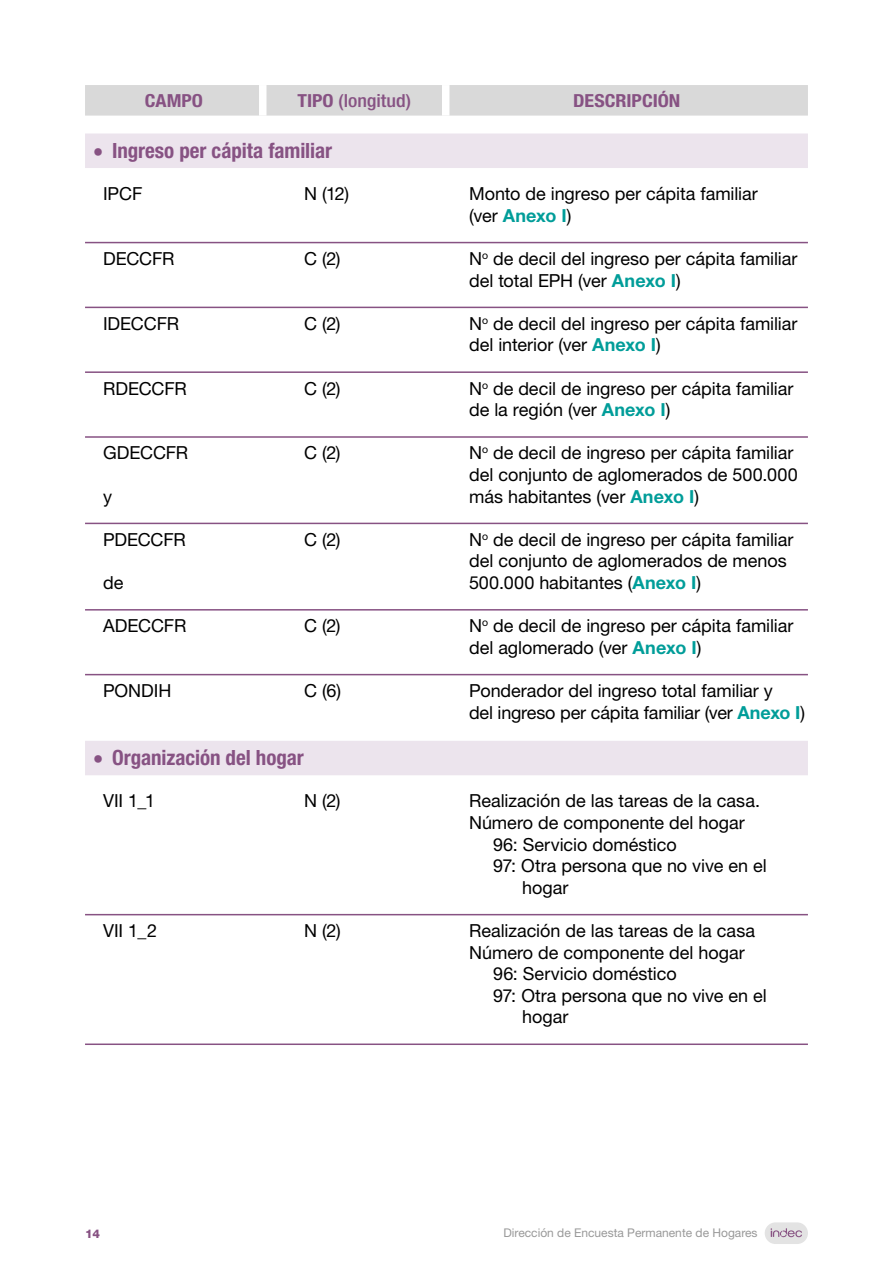
<style>
.page{position:relative;width:893px;height:1263px;background:#fff}
.page>*{position:absolute;margin:0;border:0;box-sizing:border-box;transform-origin:0 0}
.t1{font:700 condensed 21px "Helvetica Neue LT Std";letter-spacing:-.005em;color:#875283}
.t2{font:18px/21.6px "Helvetica Neue LT Std";letter-spacing:-.005em;color:#000}
.t3{font:700 condensed 18px "Helvetica Neue LT Std";letter-spacing:-.005em;color:#875283;scale:1.11 1}
.t4{font:500 condensed 18px "Helvetica Neue LT Std";letter-spacing:-.005em;color:#875283;scale:1.11 1}
.t5{font:12px "Helvetica Neue LT Std";color:#999}
.t6{font:800 12px "Helvetica Neue LT Std";color:#875283}
.s1{font-weight:700}
.s2{font-family:"Encode Sans";font-weight:900;font-stretch:semi-condensed}
.s3{font-weight:700;color:#009d99}
</style>
<div class="page">
<div style="left:765px;top:1222px;width:43px;height:22px;background:#e3e3e3;border-radius:11px"></div>
<svg style="left:771px;top:1228px;width:31px;height:9px"></svg>
<div style="left:85px;top:85px;width:723px;height:31px;background:#d9d9d9"></div>
<div style="left:259px;top:85px;width:7px;height:31px;background:#fff"></div>
<div style="left:442px;top:85px;width:7px;height:31px;background:#fff"></div>
<div style="left:85px;top:133px;width:723px;height:35px;background:#ece4ed"></div>
<hr style="left:85px;top:242px;width:723px;height:1px;background:#875283">
<hr style="left:85px;top:307px;width:723px;height:1px;background:#875283">
<hr style="left:85px;top:371px;width:723px;height:2px;background:#875283">
<hr style="left:85px;top:436px;width:723px;height:2px;background:#875283">
<hr style="left:85px;top:523px;width:723px;height:1px;background:#875283">
<hr style="left:85px;top:609px;width:723px;height:1px;background:#875283">
<hr style="left:85px;top:674px;width:723px;height:1px;background:#875283">
<div style="left:85px;top:741px;width:723px;height:34px;background:#ece4ed"></div>
<hr style="left:85px;top:914px;width:723px;height:1px;background:#875283">
<hr style="left:85px;top:1043px;width:723px;height:2px;background:#875283">
<p class="t3" style="left:145px;top:89px;width:54px">CAMPO</p>
<p class="t4" style="left:297px;top:90px;width:104px"><span class="s1">TIPO</span> (longitud)</p>
<p class="t3" style="left:573px;top:89px;width:98px">DESCRIPCIÓN</p>
<p class="t1" style="left:94px;top:137px;width:239px"><span class="s2">•</span> Ingreso per cápita familiar</p>
<p class="t2" style="left:103px;top:183px;width:41px">IPCF</p>
<p class="t2" style="left:304px;top:183px;width:46px">N (12)</p>
<p class="t2" style="left:469px;top:183px;width:290px">Monto de ingreso per cápita familiar (ver <span class="s3">Anexo I</span>)</p>
<p class="t2" style="left:103px;top:247px;width:73px">DECCFR</p>
<p class="t2" style="left:304px;top:247px;width:38px">C (2)</p>
<p class="t2" style="left:469px;top:247px;width:330px">N<sup>o</sup> de decil del ingreso per cápita familiar del total EPH (ver <span class="s3">Anexo I</span>)</p>
<p class="t2" style="left:103px;top:312px;width:78px">IDECCFR</p>
<p class="t2" style="left:304px;top:312px;width:38px">C (2)</p>
<p class="t2" style="left:469px;top:312px;width:330px">N<sup>o</sup> de decil del ingreso per cápita familiar del interior (ver <span class="s3">Anexo I</span>)</p>
<p class="t2" style="left:103px;top:377px;width:85px">RDECCFR</p>
<p class="t2" style="left:304px;top:377px;width:38px">C (2)</p>
<p class="t2" style="left:469px;top:377px;width:326px">N<sup>o</sup> de decil de ingreso per cápita familiar de la región (ver <span class="s3">Anexo I</span>)</p>
<p class="t2" style="left:103px;top:442px;width:87px">GDECCFR</p>
<p class="t2" style="left:304px;top:442px;width:38px">C (2)</p>
<p class="t2" style="left:469px;top:442px;width:330px">N<sup>o</sup> de decil de ingreso per cápita familiar del conjunto de aglomerados de 500.000</p>
<p class="t2" style="left:103px;top:485px;width:10px">y</p>
<p class="t2" style="left:469px;top:485px;width:232px">más habitantes (ver <span class="s3">Anexo I</span>)</p>
<p class="t2" style="left:103px;top:528px;width:84px">PDECCFR</p>
<p class="t2" style="left:304px;top:528px;width:38px">C (2)</p>
<p class="t2" style="left:469px;top:528px;width:326px">N<sup>o</sup> de decil de ingreso per cápita familiar del conjunto de aglomerados de menos</p>
<p class="t2" style="left:103px;top:571px;width:22px">de</p>
<p class="t2" style="left:469px;top:571px;width:234px">500.000 habitantes (<span class="s3">Anexo I</span>)</p>
<p class="t2" style="left:103px;top:615px;width:85px">ADECCFR</p>
<p class="t2" style="left:304px;top:615px;width:38px">C (2)</p>
<p class="t2" style="left:469px;top:615px;width:326px">N<sup>o</sup> de decil de ingreso per cápita familiar del aglomerado (ver <span class="s3">Anexo I</span>)</p>
<p class="t2" style="left:103px;top:679px;width:70px">PONDIH</p>
<p class="t2" style="left:304px;top:679px;width:38px">C (6)</p>
<p class="t2" style="left:469px;top:679px;width:338px">Ponderador del ingreso total familiar y<br>del ingreso per cápita familiar (ver <span class="s3">Anexo I</span>)</p>
<p class="t1" style="left:94px;top:745px;width:211px"><span class="s2">•</span> Organización del hogar</p>
<p class="t2" style="left:103px;top:790px;width:53px">VII 1_1</p>
<p class="t2" style="left:304px;top:790px;width:38px">N (2)</p>
<p class="t2" style="left:469px;top:790px;width:293px">Realización de las tareas de la casa.</p>
<p class="t2" style="left:469px;top:811px;width:277px">Número de componente del hogar</p>
<p class="t2" style="left:493px;top:833px;width:185px">96: Servicio doméstico</p>
<p class="t2" style="left:493px;top:855px;width:275px">97: Otra persona que no vive en el</p>
<p class="t2" style="left:522px;top:876px;width:48px">hogar</p>
<p class="t2" style="left:103px;top:919px;width:56px">VII 1_2</p>
<p class="t2" style="left:304px;top:919px;width:38px">N (2)</p>
<p class="t2" style="left:469px;top:919px;width:287px">Realización de las tareas de la casa</p>
<p class="t2" style="left:469px;top:941px;width:277px">Número de componente del hogar</p>
<p class="t2" style="left:493px;top:963px;width:185px">96: Servicio doméstico</p>
<p class="t2" style="left:493px;top:984px;width:275px">97: Otra persona que no vive en el</p>
<p class="t2" style="left:522px;top:1006px;width:48px">hogar</p>
<p class="t6" style="left:85px;top:1226px;width:17px">14</p>
<p class="t5" style="left:503px;top:1226px;width:256px">Dirección de Encuesta Permanente de Hogares</p>
</div>
